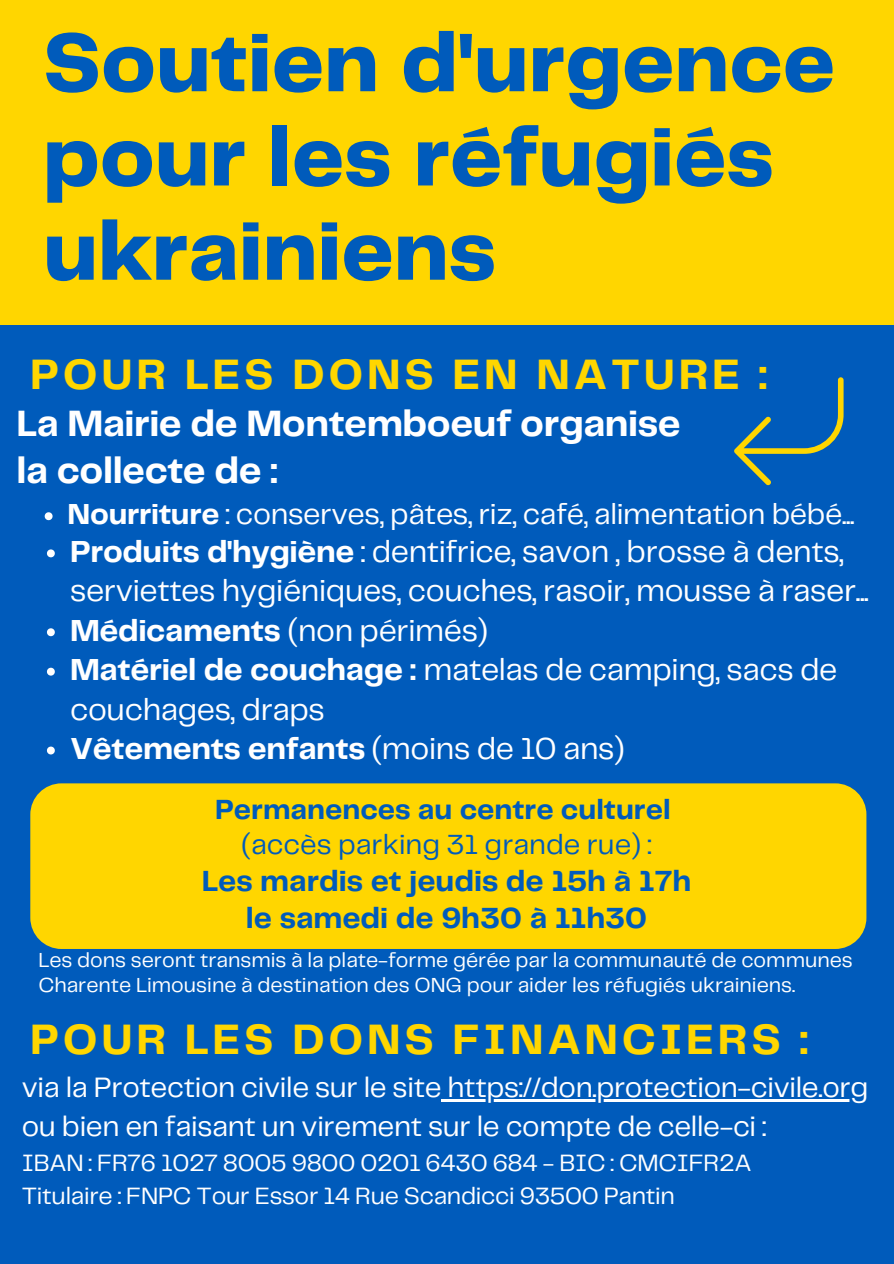
<style>
.page{position:relative;width:894px;height:1264px;background:#fff}
.page>*{position:absolute;margin:0;border:0;box-sizing:border-box;transform-origin:0 0}
.t1{font:800 86.1px/94.2px "Telegraf";color:#005bbb}
.t2{font:700 44.1px "Telegraf";letter-spacing:.085em;color:#ffd600}
.t3{font:700 37.95px "Telegraf";letter-spacing:-.01em;color:#fff}
.t4{font:31.5px/39.5px "Telegraf";letter-spacing:-.01em;color:#fff}
.t5{font:700 31.5px "Telegraf";letter-spacing:-.01em;color:#fff}
.t6{font:700 30.3px "Telegraf";color:#005bbb}
.t7{font:30px "Telegraf";letter-spacing:-.01em;color:#fff}
.t8{font:29.1px "Telegraf";letter-spacing:-.01em;color:#fff}
.t9{font:700 28.8px "Telegraf";color:#005bbb}
.t10{font:28.8px "Telegraf";color:#005bbb}
.t11{font:24.6px "Telegraf";letter-spacing:-.01em;color:#fff}
.t12{font:21.15px/25.5px "Telegraf";color:#fff}
.s1{font-weight:700}
.s2{font-weight:400}
</style>
<div class="page">
<div style="left:0;top:0;width:893px;height:1263px;background:#ffd600"></div>
<div style="left:0;top:326px;width:893px;height:937px;background:#005bbb"></div>
<svg style="left:45px;top:512px;width:8px;height:8px"></svg>
<svg style="left:47px;top:549px;width:8px;height:8px"></svg>
<svg style="left:47px;top:628px;width:8px;height:8px"></svg>
<svg style="left:47px;top:667px;width:8px;height:8px"></svg>
<svg style="left:47px;top:746px;width:8px;height:8px"></svg>
<div style="left:30px;top:783px;width:836px;height:166px;background:#ffd600;border-radius:31px"></div>
<svg style="left:734px;top:377px;width:109px;height:108px"></svg>
<hr style="left:441px;top:1099px;width:23px;height:2px;background:#fff">
<hr style="left:464px;top:1099px;width:403px;height:2px;background:#fff">
<p class="t1" style="left:43px;top:20px;width:793px">Soutien d'urgence pour les réfugiés ukrainiens</p>
<p class="t2" style="left:30px;top:356px;width:738px">POUR LES DONS EN NATURE :</p>
<p class="t3" style="left:17px;top:407px;width:665px">La Mairie de Montemboeuf organise</p>
<p class="t3" style="left:17px;top:454px;width:262px">la collecte de :</p>
<p class="t7" style="left:68px;top:500px;width:788px"><span class="s1">Nourriture</span> : conserves, pâtes, riz, café, alimentation bébé...</p>
<p class="t4" style="left:70px;top:533px;width:800px"><span class="s1">Produits d'hygiène</span> : dentifrice, savon , brosse à dents, serviettes hygiéniques, couches, rasoir, mousse à raser...</p>
<p class="t4" style="left:70px;top:612px;width:419px"><span class="s1">Médicaments</span> (non périmés)</p>
<p class="t4" style="left:70px;top:651px;width:768px"><span class="s1">Matériel de couchage :</span> matelas de camping, sacs de couchages, draps</p>
<p class="t5" style="left:70px;top:735px;width:556px">Vêtements enfants <span class="s2">(moins de 10 ans)</span></p>
<p class="t9" style="left:215px;top:796px;width:456px">Permanences au centre culturel</p>
<p class="t10" style="left:241px;top:831px;width:411px">(accès parking 31 grande rue) :</p>
<p class="t6" style="left:202px;top:867px;width:491px">Les mardis et jeudis de 15h à 17h</p>
<p class="t6" style="left:246px;top:905px;width:402px">le samedi de 9h30 à 11h30</p>
<p class="t12" style="left:38px;top:948px;width:815px">Les dons seront transmis à la plate-forme gérée par la communauté de communes<br>Charente Limousine à destination des ONG pour aider les réfugiés ukrainiens.</p>
<p class="t2" style="left:30px;top:1020px;width:779px">POUR LES DONS FINANCIERS :</p>
<p class="t8" style="left:22px;top:1074px;width:847px">via la Protection civile sur le site https://don.protection-civile.org</p>
<p class="t8" style="left:22px;top:1113px;width:745px">ou bien en faisant un virement sur le compte de celle-ci :</p>
<p class="t11" style="left:22px;top:1151px;width:731px">IBAN : FR76 1027 8005 9800 0201 6430 684 - BIC : CMCIFR2A</p>
<p class="t11" style="left:22px;top:1185px;width:654px">Titulaire : FNPC Tour Essor 14 Rue Scandicci 93500 Pantin</p>
</div>
